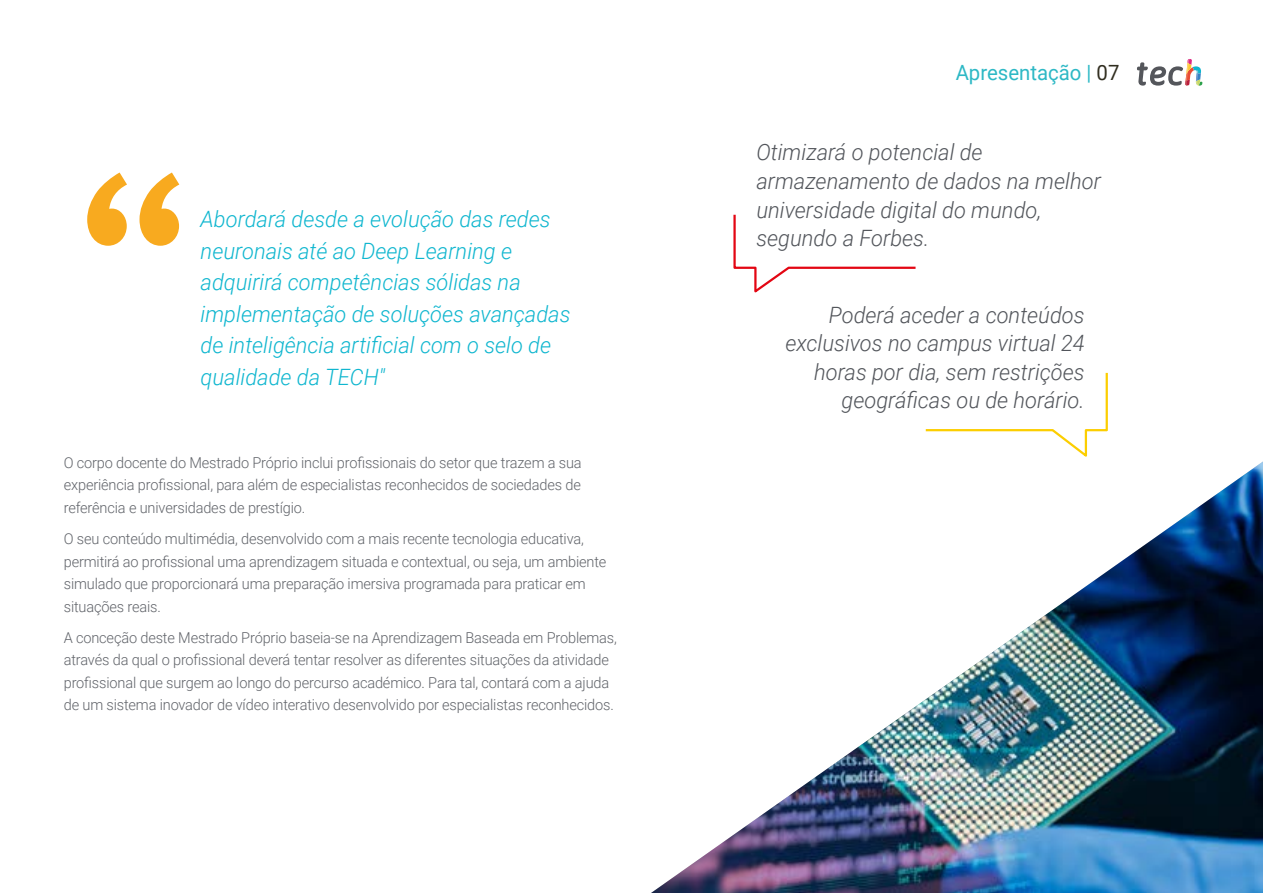
<style>
.page{position:relative;width:1263px;height:893px;background:#fff}
.page>*{position:absolute;margin:0;border:0;box-sizing:border-box;transform-origin:0 0}
.t1{font:italic 300 22.5px/28.5px "Roboto";color:#52555b;text-align:right}
.t2{font:italic 300 22.5px/31.5px "Roboto";color:#0fb6cf}
.t3{font:21px "Roboto";color:#2db8c5}
.t4{font:300 15px/22.5px "Roboto";letter-spacing:-.01em;color:#61646a}
.s1{color:#312e20}
</style>
<div class="page">
<img style="left:651px;top:461px;width:612px;height:432px">
<svg style="left:925px;top:372px;width:183px;height:85px"></svg>
<svg style="left:733px;top:214px;width:183px;height:79px"></svg>
<svg style="left:87px;top:173px;width:92px;height:73px"></svg>
<svg style="left:1137px;top:59px;width:65px;height:27px"></svg>
<h1 class="t2" style="left:201px;top:202px;width:371px">Abordará desde a evolução das redes neuronais até ao Deep Learning e adquirirá competências sólidas na implementação de soluções avançadas de inteligência artificial com o selo de qualidade da TECH"</h1>
<p class="t4" style="left:64px;top:451px;width:519px;text-align:justify">O corpo docente do Mestrado Próprio inclui profissionais do setor que trazem a sua experiência profissional, para além de especialistas reconhecidos de sociedades de referência e universidades de prestígio.</p>
<p class="t4" style="left:64px;top:527px;width:544px">O seu conteúdo multimédia, desenvolvido com a mais recente tecnologia educativa, permitirá ao profissional uma aprendizagem situada e contextual, ou seja, um ambiente simulado que proporcionará uma preparação imersiva programada para praticar em situações reais.</p>
<p class="t4" style="left:64px;top:625px;width:555px">A conceção deste Mestrado Próprio baseia-se na Aprendizagem Baseada em Problemas, através da qual o profissional deverá tentar resolver as diferentes situações da atividade profissional que surgem ao longo do percurso académico. Para tal, contará com a ajuda de um sistema inovador de vídeo interativo desenvolvido por especialistas reconhecidos.</p>
<h2 class="t3" style="left:956px;top:57px;width:165px">Apresentação | <span class="s1">07</span></h2>
<h1 class="t1" style="left:756px;top:137px;width:346px;text-align:left">Otimizará o potencial de armazenamento de dados na melhor universidade digital do mundo, segundo a Forbes.</h1>
<h1 class="t1" style="left:785px;top:300px;width:301px">Poderá aceder a conteúdos exclusivos no campus virtual 24 horas por dia, sem restrições geográficas ou de horário.</h1>
</div>
